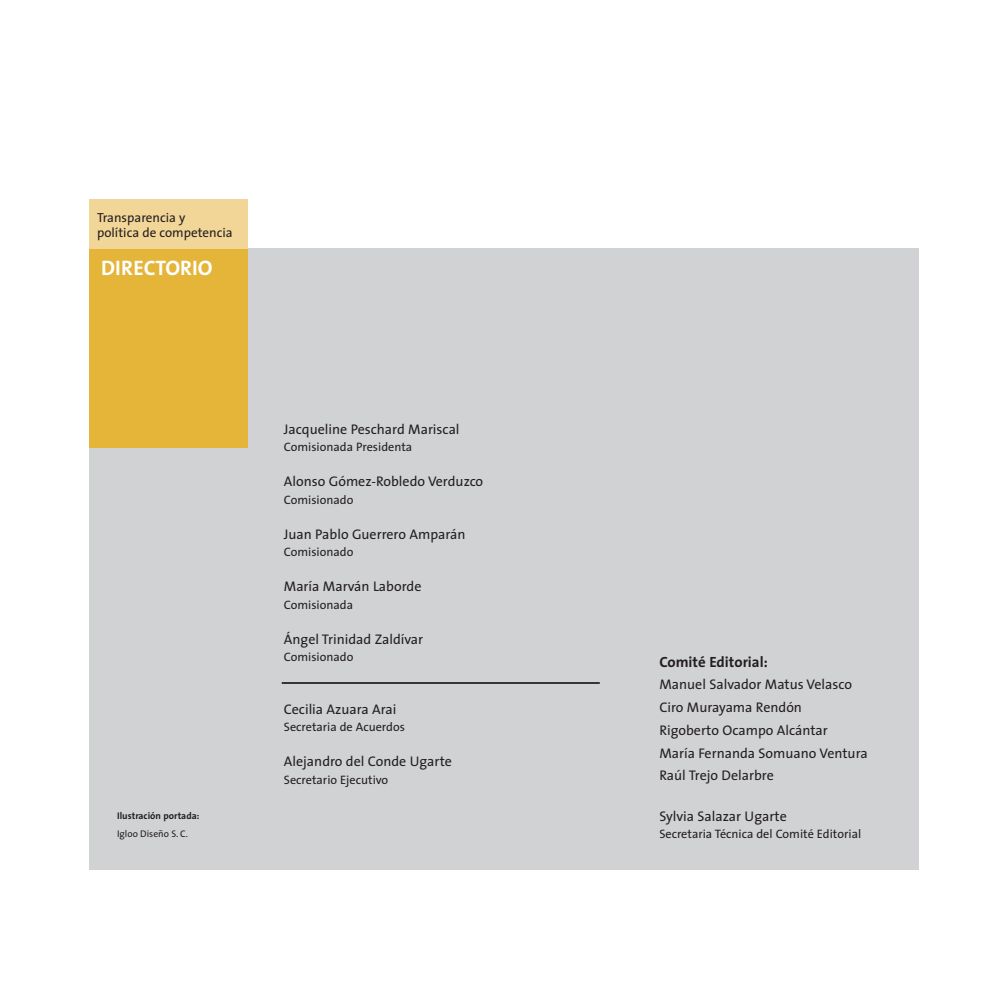
<style>
.page{position:relative;width:993px;height:993px;background:#fff}
.page>*{position:absolute;margin:0;border:0;box-sizing:border-box;transform-origin:0 0}
.t1{font:700 21px "The Sans";color:#fff}
.t2{font:700 14.88px "The Sans";color:#231f20}
.t3{font:14px/22.8px "The Sans";color:#231f20}
.t4{font:13.12px/15.8px "The Sans";color:#231f20}
.t5{font:12.25px "The Sans";color:#231f20}
.t6{font:700 9.62px "The Sans";color:#231f20}
.t7{font:9.62px "The Sans";color:#231f20}
</style>
<div class="page">
<div style="left:89px;top:248px;width:829px;height:621px;background:#d1d2d4"></div>
<div style="left:89px;top:199px;width:159px;height:61px;background:#f2d698"></div>
<div style="left:89px;top:249px;width:159px;height:198px;background:#e5b53a"></div>
<hr style="left:282px;top:682px;width:317px;height:1px;background:#231f20">
<p class="t4" style="left:97px;top:210px;width:137px">Transparencia y<br>política de competencia</p>
<h1 class="t1" style="left:101px;top:259px;width:113px">DIRECTORIO</h1>
<p class="t6" style="left:117px;top:812px;width:84px">Ilustración portada:</p>
<p class="t7" style="left:117px;top:829px;width:72px">Igloo Diseño S. C.</p>
<p class="t3" style="left:284px;top:418px;width:177px">Jacqueline Peschard Mariscal</p>
<p class="t5" style="left:284px;top:442px;width:130px">Comisionada Presidenta</p>
<p class="t3" style="left:284px;top:471px;width:201px">Alonso Gómez-Robledo Verduzco</p>
<p class="t5" style="left:284px;top:494px;width:71px">Comisionado</p>
<p class="t3" style="left:284px;top:523px;width:183px">Juan Pablo Guerrero Amparán</p>
<p class="t5" style="left:284px;top:547px;width:71px">Comisionado</p>
<p class="t3" style="left:284px;top:576px;width:139px">María Marván Laborde</p>
<p class="t5" style="left:284px;top:599px;width:71px">Comisionada</p>
<p class="t3" style="left:284px;top:628px;width:141px">Ángel Trinidad Zaldívar</p>
<p class="t5" style="left:284px;top:652px;width:71px">Comisionado</p>
<p class="t3" style="left:284px;top:698px;width:114px">Cecilia Azuara Arai</p>
<p class="t5" style="left:284px;top:722px;width:122px">Secretaria de Acuerdos</p>
<p class="t3" style="left:284px;top:751px;width:169px">Alejandro del Conde Ugarte</p>
<p class="t5" style="left:284px;top:774px;width:106px">Secretario Ejecutivo</p>
<p class="t2" style="left:659px;top:655px;width:110px">Comité Editorial:</p>
<p class="t3" style="left:659px;top:674px;width:210px">Manuel Salvador Matus Velasco<br>Ciro Murayama Rendón<br>Rigoberto Ocampo Alcántar<br>María Fernanda Somuano Ventura<br>Raúl Trejo Delarbre</p>
<p class="t3" style="left:659px;top:805px;width:129px">Sylvia Salazar Ugarte</p>
<p class="t5" style="left:659px;top:829px;width:203px">Secretaria Técnica del Comité Editorial</p>
</div>
